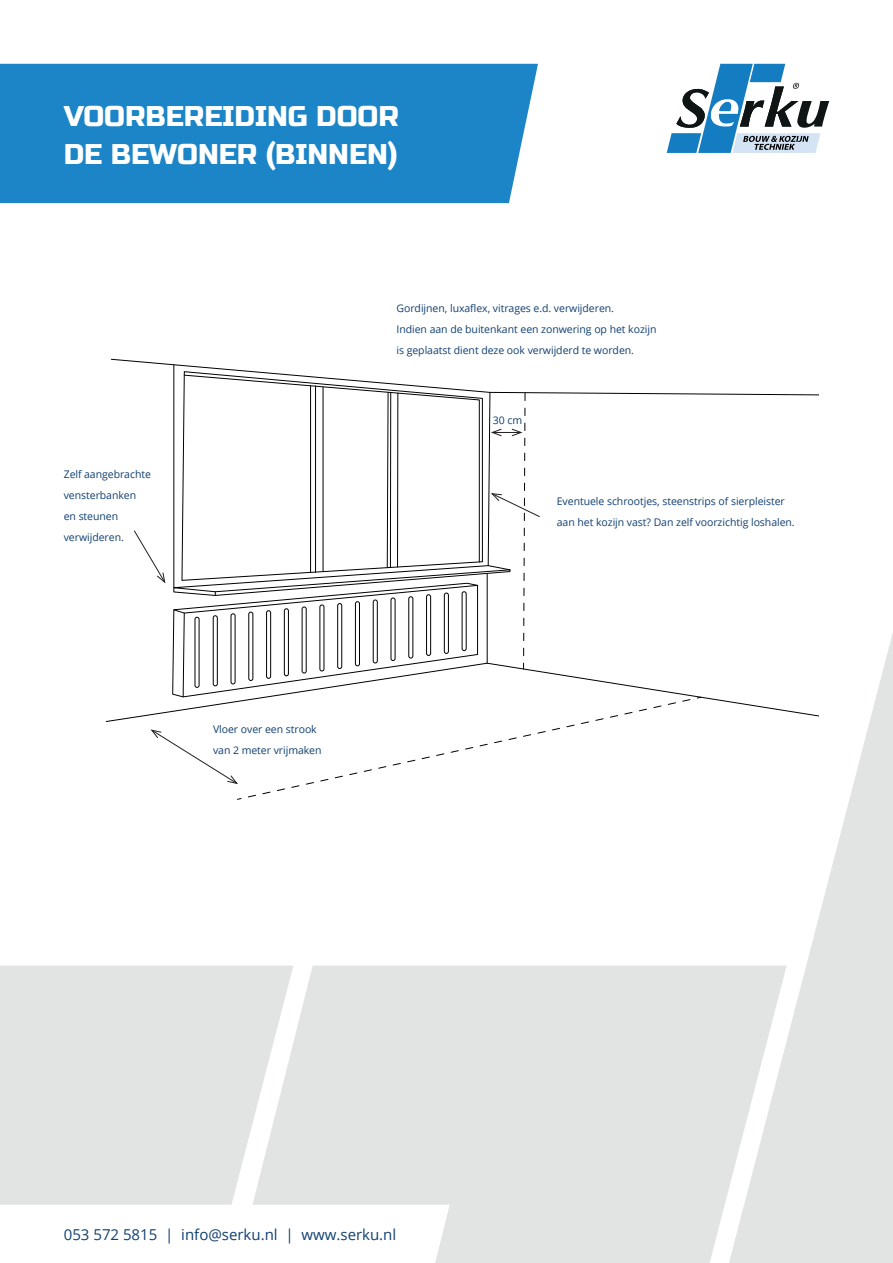
<style>
.page{position:relative;width:893px;height:1263px;background:#fff}
.page>*{position:absolute;margin:0;border:0;box-sizing:border-box;transform-origin:0 0}
.t1{font:28.5px/37.5px "Russo One";color:#fff}
.t2{font:15px "Open Sans";color:#114071}
.t3{font:10.5px/21px "Open Sans";letter-spacing:-.005em;color:#114071}
</style>
<div class="page">
<div style="left:293px;top:965px;width:436px;height:298px;background:#e2e3e3"></div>
<div style="left:0;top:965px;width:293px;height:240px;background:#e2e3e3"></div>
<svg style="left:667px;top:64px;width:162px;height:89px"></svg>
<div style="left:0;top:64px;width:538px;height:139px;background:#1b85c7"></div>
<svg style="left:729px;top:633px;width:164px;height:630px;fill:#e2e3e3"></svg>
<svg style="left:293px;top:1205px;width:157px;height:58px"></svg>
<svg style="left:111px;top:358px;width:708px;height:442px"></svg>
<h1 class="t1" style="left:64px;top:99px;width:337px">VOORBEREIDING DOOR<br>DE BEWONER (BINNEN)</h1>
<p class="t3" style="left:396px;top:297px;width:261px">Gordijnen, luxaflex, vitrages e.d. verwijderen.<br>Indien aan de buitenkant een zonwering op het kozijn is geplaatst dient deze ook verwijderd te worden.</p>
<p class="t3" style="left:64px;top:463px;width:89px">Zelf aangebrachte vensterbanken en steunen verwijderen.</p>
<p class="t3" style="left:213px;top:719px;width:110px">Vloer over een strook van 2 meter vrijmaken</p>
<p class="t3" style="left:493px;top:409px;width:31px">30 cm</p>
<p class="t3" style="left:557px;top:490px;width:239px">Eventuele schrootjes, steenstrips of sierpleister aan het kozijn vast? Dan zelf voorzichtig loshalen.</p>
<h2 class="t2" style="left:64px;top:1224px;width:334px">053 572 5815 | info@serku.nl | www.serku.nl</h2>
</div>
